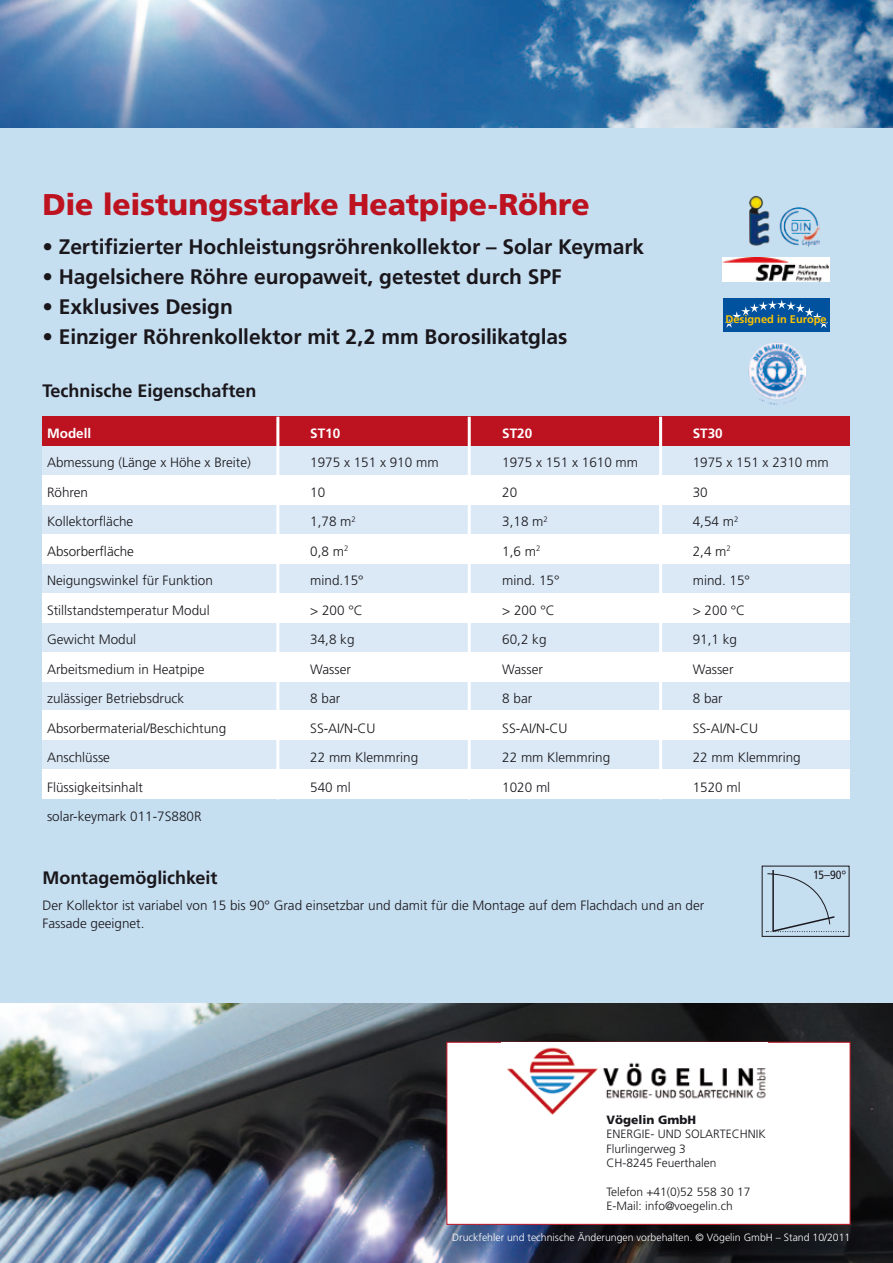
<style>
.page{position:relative;width:893px;height:1263px;background:#c5def0}
.page>*{position:absolute;margin:0;border:0;box-sizing:border-box;transform-origin:0 0}
.t1{font:900 30px "Frutiger";letter-spacing:-.005em;color:#bd1220}
.t2{font:700 21px "Frutiger";letter-spacing:-.005em;color:#1a171c}
.t3{font:700 18px "Frutiger";color:#1a171c}
.t4{font:300 13.5px/29.4px "Frutiger";color:#1a171c}
.t5{font:700 13.5px "Frutiger";color:#fff}
.t6{font:300 12px/14.4px "Frutiger";color:#1a171c}
.t7{font:900 12px "Frutiger";color:#1a171c}
.t8{font:condensed 12px "Frutiger";color:#1a171c}
.t9{font:700 11.1px "Frutiger";color:#fdc400}
.t10{font:300 10.5px "Frutiger";color:#fff}
</style>
<div class="page">
<img style="left:0;top:0;width:893px;height:128px">
<div style="left:43px;top:417px;width:807px;height:356px;background:#dae9f5"></div>
<div style="left:43px;top:475px;width:807px;height:30px;background:#fff"></div>
<div style="left:43px;top:534px;width:807px;height:30px;background:#fff"></div>
<div style="left:43px;top:593px;width:807px;height:29px;background:#fff"></div>
<div style="left:43px;top:652px;width:807px;height:29px;background:#fff"></div>
<div style="left:43px;top:711px;width:807px;height:29px;background:#fff"></div>
<div style="left:43px;top:417px;width:807px;height:29px;background:#bd1220"></div>
<div style="left:43px;top:769px;width:807px;height:30px;background:#fff"></div>
<hr style="left:276px;top:417px;width:3px;height:382px;background:#fff">
<hr style="left:468px;top:417px;width:3px;height:382px;background:#fff">
<hr style="left:659px;top:417px;width:3px;height:382px;background:#fff">
<hr style="left:772px;top:870px;width:2px;height:62px;background:#1a171c">
<svg style="left:766px;top:873px;width:78px;height:60px"></svg>
<img style="left:0;top:1003px;width:893px;height:260px">
<div style="left:446px;top:1042px;width:404px;height:183px;background:#fff;border:1px solid #bd1220"></div>
<img style="left:502px;top:1042px;width:266px;height:73px">
<img style="left:749px;top:195px;width:70px;height:52px">
<img style="left:748px;top:343px;width:58px;height:62px">
<div style="left:723px;top:298px;width:106px;height:33px;background:#00519e"></div>
<svg style="left:724px;top:300px;width:104px;height:28px"></svg>
<img style="left:723px;top:258px;width:106px;height:24px">
<h1 class="t1" style="left:43px;top:186px;width:549px">Die leistungsstarke Heatpipe-Röhre</h1>
<h2 class="t2" style="left:43px;top:234px;width:603px">• Zertifizierter Hochleistungsröhrenkollektor – Solar Keymark</h2>
<h2 class="t2" style="left:43px;top:264px;width:520px">• Hagelsichere Röhre europaweit, getestet durch SPF</h2>
<h2 class="t2" style="left:43px;top:294px;width:192px">• Exklusives Design</h2>
<h2 class="t2" style="left:43px;top:324px;width:527px">• Einziger Röhrenkollektor mit 2,2 mm Borosilikatglas</h2>
<h3 class="t3" style="left:43px;top:380px;width:216px">Technische Eigenschaften</h3>
<p class="t5" style="left:47px;top:425px;width:46px">Modell</p>
<p class="t4" style="left:47px;top:448px;width:205px">Abmessung (Länge x Höhe x Breite)<br>Röhren<br>Kollektorfläche<br>Absorberfläche<br>Neigungswinkel für Funktion<br>Stillstandstemperatur Modul<br>Gewicht Modul<br>Arbeitsmedium in Heatpipe zulässiger Betriebsdruck<br>Absorbermaterial/Beschichtung<br>Anschlüsse<br>Flüssigkeitsinhalt<br>solar-keymark 011-7S880R</p>
<p class="t9" style="left:725px;top:313px;width:103px">Designed in Europe</p>
<p class="t5" style="left:310px;top:425px;width:32px">ST10</p>
<p class="t5" style="left:502px;top:425px;width:32px">ST20</p>
<p class="t5" style="left:693px;top:425px;width:32px">ST30</p>
<p class="t4" style="left:310px;top:448px;width:130px">1975 x 151 x 910 mm</p>
<p class="t4" style="left:502px;top:448px;width:137px">1975 x 151 x 1610 mm</p>
<p class="t4" style="left:693px;top:448px;width:137px">1975 x 151 x 2310 mm</p>
<p class="t4" style="left:310px;top:477px;width:17px">10</p>
<p class="t4" style="left:502px;top:477px;width:17px">20</p>
<p class="t4" style="left:693px;top:477px;width:17px">30</p>
<p class="t4" style="left:310px;top:507px;width:47px">1,78 m<sup>2</sup></p>
<p class="t4" style="left:502px;top:507px;width:47px">3,18 m<sup>2</sup></p>
<p class="t4" style="left:693px;top:507px;width:47px">4,54 m<sup>2</sup></p>
<p class="t4" style="left:310px;top:536px;width:40px">0,8 m<sup>2</sup></p>
<p class="t4" style="left:502px;top:536px;width:40px">1,6 m<sup>2</sup></p>
<p class="t4" style="left:693px;top:536px;width:40px">2,4 m<sup>2</sup></p>
<p class="t4" style="left:310px;top:566px;width:55px">mind.15°</p>
<p class="t4" style="left:502px;top:566px;width:59px">mind. 15°</p>
<p class="t4" style="left:693px;top:566px;width:59px">mind. 15°</p>
<p class="t4" style="left:310px;top:595px;width:54px">&gt; 200 °C</p>
<p class="t4" style="left:502px;top:595px;width:54px">&gt; 200 °C</p>
<p class="t4" style="left:693px;top:595px;width:54px">&gt; 200 °C</p>
<p class="t4" style="left:310px;top:625px;width:46px">34,8 kg</p>
<p class="t4" style="left:502px;top:625px;width:46px">60,2 kg</p>
<p class="t4" style="left:693px;top:625px;width:46px">91,1 kg</p>
<p class="t4" style="left:310px;top:654px;width:42px">Wasser</p>
<p class="t4" style="left:502px;top:654px;width:42px">Wasser</p>
<p class="t4" style="left:693px;top:654px;width:42px">Wasser</p>
<p class="t4" style="left:310px;top:684px;width:32px">8 bar</p>
<p class="t4" style="left:502px;top:684px;width:32px">8 bar</p>
<p class="t4" style="left:693px;top:684px;width:32px">8 bar</p>
<p class="t4" style="left:310px;top:713px;width:67px">SS-AI/N-CU</p>
<p class="t4" style="left:502px;top:713px;width:67px">SS-AI/N-CU</p>
<p class="t4" style="left:693px;top:713px;width:67px">SS-AI/N-CU</p>
<p class="t4" style="left:310px;top:743px;width:110px">22 mm Klemmring</p>
<p class="t4" style="left:502px;top:743px;width:109px">22 mm Klemmring</p>
<p class="t4" style="left:693px;top:743px;width:109px">22 mm Klemmring</p>
<p class="t4" style="left:310px;top:772px;width:42px">540 ml</p>
<p class="t4" style="left:502px;top:772px;width:50px">1020 ml</p>
<p class="t4" style="left:693px;top:772px;width:50px">1520 ml</p>
<h3 class="t3" style="left:43px;top:867px;width:176px">Montagemöglichkeit</h3>
<p class="t8" style="left:813px;top:868px;width:34px">15–90°</p>
<p class="t4" style="left:43px;top:896px;width:663px;line-height:18px">Der Kollektor ist variabel von 15 bis 90° Grad einsetzbar und damit für die Montage auf dem Flachdach und an der<br>Fassade geeignet.</p>
<p class="t7" style="left:606px;top:1112px;width:91px">Vögelin GmbH</p>
<p class="t6" style="left:606px;top:1127px;width:161px">ENERGIE- UND SOLARTECHNIK<br>Flurlingerweg 3<br>CH-8245 Feuerthalen</p>
<p class="t6" style="left:606px;top:1184px;width:145px">Telefon +41(0)52 558 30 17<br>E-Mail: info@voegelin.ch</p>
<p class="t10" style="left:452px;top:1231px;width:400px">Druckfehler und technische Änderungen vorbehalten. © Vögelin GmbH – Stand 10/2011</p>
</div>
